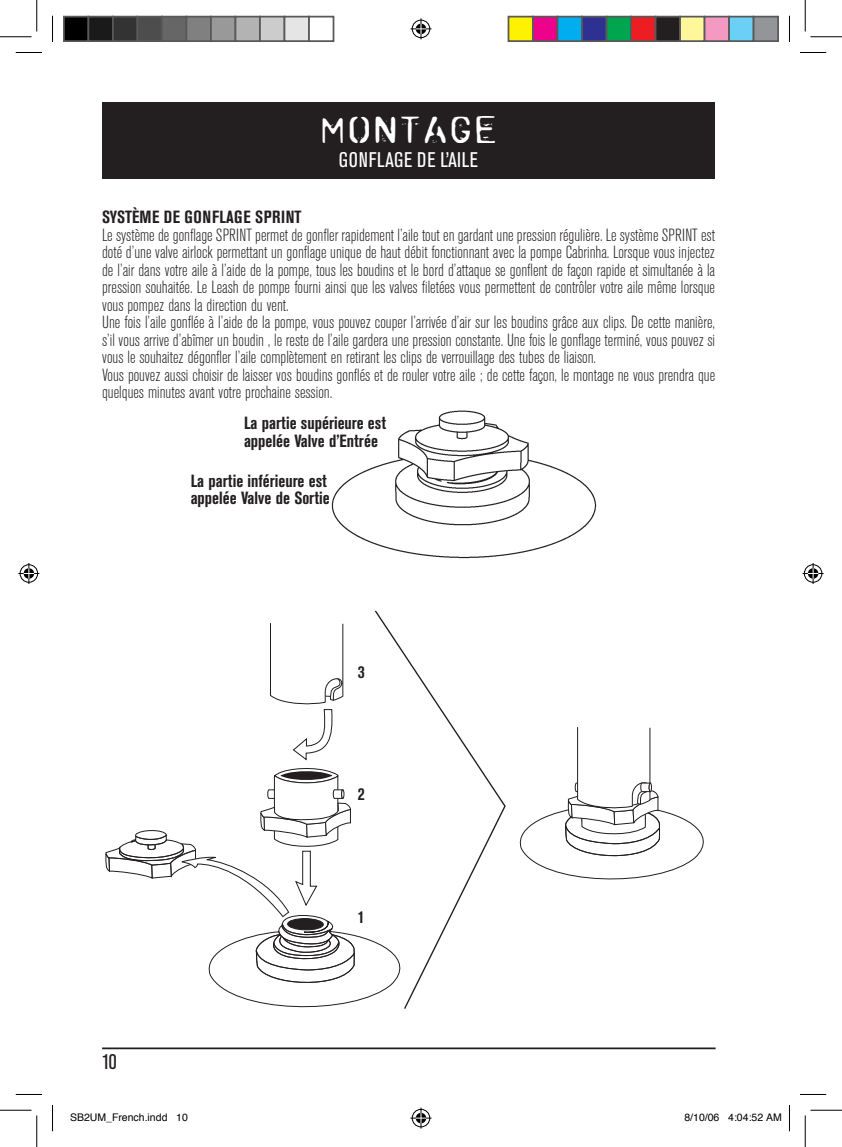
<style>
.page{position:relative;width:842px;height:1147px;background:#fff}
.page>*{position:absolute;margin:0;border:0;box-sizing:border-box;transform-origin:0 0}
.t1{font:45.5px "Zombie Noize";letter-spacing:.1em;color:#fff}
.t2{font:condensed 21px "Akzidenz Grotesk BE";letter-spacing:.04em;color:#fff}
.t3{font:condensed 21px "Akzidenz Grotesk BE";color:#231f20}
.t4{font:300 condensed 17.5px/17.5px "Akzidenz Grotesk BE";color:#231f20}
.t5{font:700 condensed 17.5px/17.5px "Akzidenz Grotesk BE";color:#231f20}
.t6{font:700 condensed 17.5px "Akzidenz Grotesk BE";letter-spacing:.02em;color:#231f20}
.t7{font:10.5px "Helvetica";color:#000}
</style>
<div class="page">
<div style="left:102px;top:102px;width:613px;height:77px;background:#231f20"></div>
<hr style="left:102px;top:1047px;width:613px;height:2px;background:#231f20">
<img style="left:332px;top:410px;width:264px;height:148px">
<svg style="left:105px;top:768px;width:269px;height:240px"></svg>
<svg style="left:270px;top:623px;width:74px;height:136px"></svg>
<svg style="left:519px;top:727px;width:185px;height:153px"></svg>
<svg style="left:374px;top:610px;width:132px;height:399px"></svg>
<svg style="left:16px;top:52px;width:26px;height:1px"></svg>
<svg style="left:800px;top:52px;width:26px;height:1px"></svg>
<svg style="left:16px;top:1094px;width:26px;height:1px"></svg>
<svg style="left:800px;top:1094px;width:26px;height:1px"></svg>
<svg style="left:52px;top:16px;width:1px;height:26px"></svg>
<svg style="left:52px;top:1105px;width:1px;height:26px"></svg>
<svg style="left:789px;top:16px;width:1px;height:26px"></svg>
<svg style="left:789px;top:1105px;width:1px;height:26px"></svg>
<hr style="left:0;top:36px;width:32px;height:1px;background:#000">
<hr style="left:810px;top:36px;width:32px;height:1px;background:#000">
<hr style="left:0;top:1110px;width:32px;height:1px;background:#000">
<hr style="left:810px;top:1110px;width:32px;height:1px;background:#000">
<hr style="left:36px;top:0;width:1px;height:32px;background:#000">
<hr style="left:36px;top:1115px;width:1px;height:32px;background:#000">
<hr style="left:805px;top:0;width:1px;height:32px;background:#000">
<hr style="left:805px;top:1115px;width:1px;height:32px;background:#000">
<svg style="left:410px;top:18px;width:21px;height:21px"></svg>
<svg style="left:410px;top:1107px;width:21px;height:21px"></svg>
<svg style="left:18px;top:563px;width:21px;height:21px"></svg>
<svg style="left:802px;top:563px;width:21px;height:21px"></svg>
<div style="left:64px;top:17px;width:24px;height:24px;background:#000"></div>
<div style="left:63px;top:16px;width:26px;height:26px;border:2px solid #595959"></div>
<div style="left:88px;top:17px;width:25px;height:24px;background:#1a1a1a"></div>
<div style="left:88px;top:16px;width:26px;height:26px;border:2px solid #595959"></div>
<div style="left:113px;top:17px;width:24px;height:24px;background:#333"></div>
<div style="left:112px;top:16px;width:26px;height:26px;border:2px solid #595959"></div>
<div style="left:137px;top:17px;width:25px;height:24px;background:#4d4d4d"></div>
<div style="left:136px;top:16px;width:27px;height:26px;border:2px solid #595959"></div>
<div style="left:162px;top:17px;width:24px;height:24px;background:#666"></div>
<div style="left:161px;top:16px;width:26px;height:26px;border:2px solid #595959"></div>
<div style="left:186px;top:17px;width:25px;height:24px;background:#808080"></div>
<div style="left:186px;top:16px;width:26px;height:26px;border:2px solid #595959"></div>
<div style="left:211px;top:17px;width:24px;height:24px;background:#999"></div>
<div style="left:210px;top:16px;width:26px;height:26px;border:2px solid #595959"></div>
<div style="left:235px;top:17px;width:25px;height:24px;background:#b3b3b3"></div>
<div style="left:234px;top:16px;width:27px;height:26px;border:2px solid #595959"></div>
<div style="left:260px;top:17px;width:24px;height:24px;background:#ccc"></div>
<div style="left:259px;top:16px;width:26px;height:26px;border:2px solid #595959"></div>
<div style="left:284px;top:17px;width:25px;height:24px;background:#e5e5e5"></div>
<div style="left:284px;top:16px;width:26px;height:26px;border:2px solid #595959"></div>
<div style="left:308px;top:16px;width:26px;height:26px;border:2px solid #595959"></div>
<div style="left:508px;top:17px;width:25px;height:24px;background:#fff101"></div>
<div style="left:507px;top:16px;width:27px;height:26px;border:2px solid #595959"></div>
<div style="left:533px;top:17px;width:24px;height:24px;background:#ed028c"></div>
<div style="left:532px;top:16px;width:26px;height:26px;border:2px solid #595959"></div>
<div style="left:557px;top:17px;width:25px;height:24px;background:#00aeef"></div>
<div style="left:556px;top:16px;width:27px;height:26px;border:2px solid #595959"></div>
<div style="left:582px;top:17px;width:24px;height:24px;background:#2e3092"></div>
<div style="left:581px;top:16px;width:26px;height:26px;border:2px solid #595959"></div>
<div style="left:606px;top:17px;width:25px;height:24px;background:#00a54f"></div>
<div style="left:605px;top:16px;width:27px;height:26px;border:2px solid #595959"></div>
<div style="left:631px;top:17px;width:24px;height:24px;background:#ee1d23"></div>
<div style="left:630px;top:16px;width:26px;height:26px;border:2px solid #595959"></div>
<div style="left:655px;top:17px;width:25px;height:24px;background:#231f20"></div>
<div style="left:654px;top:16px;width:27px;height:26px;border:2px solid #595959"></div>
<div style="left:680px;top:17px;width:24px;height:24px;background:#fff79a"></div>
<div style="left:679px;top:16px;width:26px;height:26px;border:2px solid #595959"></div>
<div style="left:704px;top:17px;width:25px;height:24px;background:#f499c2"></div>
<div style="left:703px;top:16px;width:27px;height:26px;border:2px solid #595959"></div>
<div style="left:729px;top:17px;width:24px;height:24px;background:#6bcff6"></div>
<div style="left:728px;top:16px;width:26px;height:26px;border:2px solid #595959"></div>
<div style="left:753px;top:17px;width:25px;height:24px;background:#939598"></div>
<div style="left:752px;top:16px;width:27px;height:26px;border:2px solid #595959"></div>
<h1 class="t1" style="left:321px;top:112px;width:175px">MONTAGE</h1>
<p class="t2" style="left:339px;top:148px;width:141px">GONFLAGE DE L’AILE</p>
<p class="t6" style="left:102px;top:207px;width:201px">SYSTÈME DE GONFLAGE SPRINT</p>
<p class="t4" style="left:102px;top:226px;width:614px">Le système de gonflage SPRINT permet de gonfler rapidement l’aile tout en gardant une pression régulière. Le système SPRINT est doté d’une valve airlock permettant un gonflage unique de haut débit fonctionnant avec la pompe Cabrinha. Lorsque vous injectez de l’air dans votre aile à l’aide de la pompe, tous les boudins et le bord d’attaque se gonflent de façon rapide et simultanée à la pression souhaitée. Le Leash de pompe fourni ainsi que les valves filetées vous permettent de contrôler votre aile même lorsque vous pompez dans la direction du vent.<br>Une fois l’aile gonflée à l’aide de la pompe, vous pouvez couper l’arrivée d’air sur les boudins grâce aux clips. De cette manière, s’il vous arrive d’abîmer un boudin , le reste de l’aile gardera une pression constante. Une fois le gonflage terminé, vous pouvez si vous le souhaitez dégonfler l’aile complètement en retirant les clips de verrouillage des tubes de liaison.<br>Vous pouvez aussi choisir de laisser vos boudins gonflés et de rouler votre aile ; de cette façon, le montage ne vous prendra que quelques minutes avant votre prochaine session.</p>
<p class="t5" style="left:244px;top:415px;width:144px">La partie supérieure est appelée Valve d’Entrée</p>
<p class="t5" style="left:191px;top:472px;width:140px">La partie inférieure est appelée Valve de Sortie</p>
<p class="t5" style="left:358px;top:663px;width:8px">3</p>
<p class="t5" style="left:358px;top:786px;width:8px">2</p>
<p class="t3" style="left:102px;top:1049px;width:16px">10</p>
<p class="t5" style="left:358px;top:908px;width:8px">1</p>
<p class="t7" style="left:70px;top:1108px;width:119px">SB2UM_French.indd 10</p>
<p class="t7" style="left:684px;top:1108px;width:99px">8/10/06 4:04:52 AM</p>
</div>
